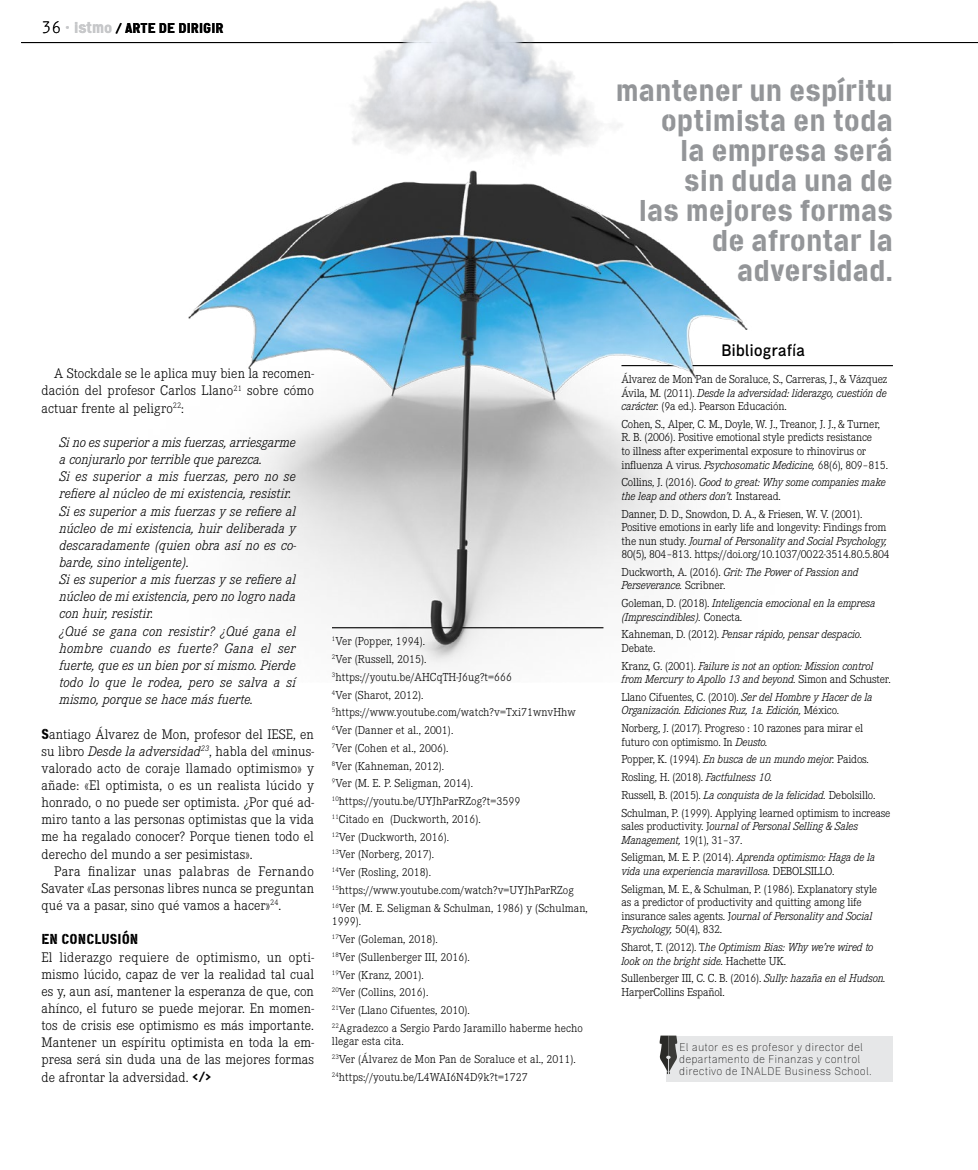
<style>
.page{position:relative;width:978px;height:1170px;background:#fff}
.page>*{position:absolute;margin:0;border:0;box-sizing:border-box;transform-origin:0 0}
.t1{font:30px/30px "Cargo";color:#939598;text-align:right}
.t2{font:500 16.5px "Zimmer";letter-spacing:-.01em;color:#000}
.t3{font:300 14.4px/17.1px "Corporate E";letter-spacing:.005em;color:#000;text-align:justify}
.t4{font:italic 300 14.4px/17.1px "Corporate E";letter-spacing:.005em;color:#000}
.t5{font:14.4px "Cargo";letter-spacing:.005em;color:#000}
.t6{font:14.25px "Cargo";letter-spacing:.005em;color:#000}
.t7{font:300 12px/13.5px "Corporate E";letter-spacing:-.015em;color:#000}
.t8{font:italic 300 12px/13.5px "Corporate E";letter-spacing:-.015em;color:#000}
.t9{font:300 12px/17.7px "Corporate E";letter-spacing:.005em;color:#000}
.t10{font:100 11.25px/12px "Zimmer";letter-spacing:.01em;color:#000}
.s1{font-family:"Numbers Revenue";font-size:16.5px}
.s2{font-family:"Zimmer";font-weight:500;font-size:15.75px;color:#c7c8ca}
.s3{font-size:15.75px;color:#c7c8ca}
.s4{font-size:15px;color:#c7c8ca}
.s5{font-size:13.5px}
.s6{font-family:"Cargo";font-weight:400}
.s7{font-style:italic}
.s8{font-style:normal}
</style>
<div class="page">
<hr style="left:21px;top:42px;width:957px;height:1px;background:#000">
<div style="left:666px;top:1035px;width:227px;height:46px;background:#e6e7e8"></div>
<svg style="left:659px;top:1035px;width:19px;height:39px"></svg>
<hr style="left:621px;top:365px;width:272px;height:1px;background:#000">
<img style="left:142px;top:43px;width:651px;height:622px">
<img style="left:265px;top:0;width:406px;height:289px">
<p class="t6" style="left:41px;top:19px;width:184px"><span class="s1">36</span> <span class="s2">•</span> <span class="s3">istm</span><span class="s4">o</span> <span class="s5">/</span> ARTE DE DIRIGIR</p>
<p class="t3" style="left:41px;top:364px;width:274px;text-indent:13px">A Stockdale se le aplica muy bien la recomen&shy;dación del profesor Carlos Llano<sup>21</sup> sobre cómo actuar frente al peligro<sup>22</sup>:</p>
<p class="t4" style="left:59px;top:432px;width:238px">Si no es superior a mis fuerzas, arriesgarme a conjurarlo por terrible que parezca.<br>Si es superior a mis fuerzas, pero no se refiere al núcleo de mi existencia, resistir.<br>Si es superior a mis fuerzas y se refiere al núcleo de mi existencia, huir deliberada y descaradamente (quien obra así no es co&shy;barde, sino inteligente).<br>Si es superior a mis fuerzas y se refiere al núcleo de mi existencia, pero no logro nada con huir, resistir.<br>¿Qué se gana con resistir? ¿Qué gana el hombre cuando es fuerte? Gana el ser fuerte, que es un bien por sí mismo. Pierde todo lo que le rodea, pero se salva a sí mismo, porque se hace más fuerte.</p>
<p class="t3" style="left:41px;top:724px;width:274px"><span class="s6">S</span>antiago Álvarez de Mon, profesor del IESE, en su libro <span class="s7">Desde la adversidad</span><sup>23</sup>, habla del «minus&shy;valorado acto de coraje llamado optimismo» y añade: «El optimista, o es un realista lúcido y honrado, o no puede ser optimista. ¿Por qué ad&shy;miro tanto a las personas optimistas que la vida me ha regalado conocer? Porque tienen todo el derecho del mundo a ser pesimistas».</p>
<p class="t3" style="left:41px;top:861px;width:274px;text-indent:13px">Para finalizar unas palabras de Fernando Savater «Las personas libres nunca se preguntan qué va a pasar, sino qué vamos a hacer»<sup>24</sup>.</p>
<p class="t5" style="left:41px;top:929px;width:98px">EN CONCLUSIÓN</p>
<p class="t3" style="left:41px;top:947px;width:274px">El liderazgo requiere de optimismo, un opti&shy;mismo lúcido, capaz de ver la realidad tal cual es y, aun así, mantener la esperanza de que, con ahínco, el futuro se puede mejorar. En momen&shy;tos de crisis ese optimismo es más importante.<br>Mantener un espíritu optimista en toda la em&shy;presa será sin duda una de las mejores formas de afrontar la adversidad. <span class="s6">&lt;⁄&gt;</span></p>
<p class="t9" style="left:332px;top:632px;width:257px"><sup>1</sup>Ver (Popper, 1994).<br><sup>2</sup>Ver (Russell, 2015).<br><sup>3</sup>https://youtu.be/AHCqTH-J6ug?t=666<br><sup>4</sup>Ver (Sharot, 2012).<br><sup>5</sup>https://www.youtube.com/watch?v=Txi71wnvHhw<br><sup>6</sup>Ver (Danner et al., 2001).<br><sup>7</sup>Ver (Cohen et al., 2006).<br><sup>8</sup>Ver (Kahneman, 2012).<br><sup>9</sup>Ver (M. E. P. Seligman, 2014).<br><sup>10</sup>https://youtu.be/UYJhParRZog?t=3599<br><sup>11</sup>Citado en (Duckworth, 2016).<br><sup>12</sup>Ver (Duckworth, 2016).<br><sup>13</sup>Ver (Norberg, 2017).<br><sup>14</sup>Ver (Rosling, 2018).<br><sup>15</sup>https://www.youtube.com/watch?v=UYJhParRZog<br><sup>16</sup>Ver (M. E. Seligman &amp; Schulman, 1986) y (Schulman,</p>
<p class="t9" style="left:332px;top:911px;width:252px">1999).<br><sup>17</sup>Ver (Goleman, 2018).<br><sup>18</sup>Ver (Sullenberger III, 2016).<br><sup>19</sup>Ver (Kranz, 2001).<br><sup>20</sup>Ver (Collins, 2016).<br><sup>21</sup>Ver (Llano Cifuentes, 2010).<br><sup>22</sup>Agradezco a Sergio Pardo Jaramillo haberme hecho</p>
<p class="t9" style="left:332px;top:1031px;width:245px">llegar esta cita.<br><sup>23</sup>Ver (Álvarez de Mon Pan de Soraluce et al., 2011).<br><sup>24</sup>https://youtu.be/L4WAI6N4D9k?t=1727</p>
<h1 class="t1" style="left:616px;top:75px;width:279px">mantener un espíritu optimista en toda<br>la empresa será<br>sin duda una de<br>las mejores formas de afrontar la adversidad.</h1>
<h2 class="t2" style="left:721px;top:340px;width:86px">Bibliografía</h2>
<p class="t7" style="left:621px;top:372px;width:267px;text-align:justify">Álvarez de Mon Pan de Soraluce, S., Carreras, J., &amp; Vázquez Ávila, M. (2011). <span class="s7">Desde la adversidad: liderazgo, cuestión de carácter.</span> (9a ed.). Pearson Educación.</p>
<p class="t7" style="left:621px;top:417px;width:268px">Cohen, S., Alper, C. M., Doyle, W. J., Treanor, J. J., &amp; Turner, R. B. (2006). Positive emotional style predicts resistance<br>to illness after experimental exposure to rhinovirus or influenza A virus. <span class="s7">Psychosomatic Medicine,</span> 68(6), 809–815.</p>
<p class="t8" style="left:621px;top:474px;width:266px"><span class="s8">Collins, J. (2016).</span> Good to great: Why some companies make the leap and others don’t. <span class="s8">Instaread.</span></p>
<p class="t7" style="left:621px;top:506px;width:270px">Danner, D. D., Snowdon, D. A., &amp; Friesen, W. V. (2001).<br>Positive emotions in early life and longevity: Findings from the nun study. <span class="s7">Journal of Personality and Social Psychology, </span>80(5), 804–813. https://doi.org/10.1037/0022-3514.80.5.804</p>
<p class="t8" style="left:621px;top:564px;width:239px"><span class="s8">Duckworth, A. (2016).</span> Grit: The Power of Passion and<br>Perseverance. <span class="s8">Scribner.</span></p>
<p class="t8" style="left:621px;top:595px;width:256px"><span class="s8">Goleman, D. (2018).</span> Inteligencia emocional en la empresa (Imprescindibles). <span class="s8">Conecta.</span></p>
<p class="t8" style="left:621px;top:626px;width:242px"><span class="s8">Kahneman, D. (2012).</span> Pensar rápido, pensar despacio.<br><span class="s8">Debate.</span></p>
<p class="t8" style="left:621px;top:658px;width:271px"><span class="s8">Kranz, G. (2001).</span> Failure is not an option: Mission control from Mercury to Apollo 13 and beyond. <span class="s8">Simon and Schuster.</span></p>
<p class="t8" style="left:621px;top:689px;width:253px"><span class="s8">Llano Cifuentes, C. (2010).</span> Ser del Hombre y Hacer de la<br>Organización. Ediciones Ruz, 1a. Edición, <span class="s8">México.</span></p>
<p class="t7" style="left:621px;top:721px;width:243px">Norberg, J. (2017). Progreso : 10 razones para mirar el futuro con optimismo. In <span class="s7">Deusto.</span></p>
<p class="t7" style="left:621px;top:750px;width:271px;line-height:17.7px">Popper, K. (1994). <span class="s7">En busca de un mundo mejor.</span> Paidos.<br>Rosling, H. (2018). <span class="s7">Factfulness 10.<br></span>Russell, B. (2015). <span class="s7">La conquista de la felicidad.</span> Debolsillo.<br>Schulman, P. (1999). Applying learned optimism to increase</p>
<p class="t8" style="left:621px;top:818px;width:238px"><span class="s8">sales productivity. J</span>ournal of Personal Selling &amp; Sales<br>Management, <span class="s8">19(1), 31–37.</span></p>
<p class="t8" style="left:621px;top:849px;width:255px"><span class="s8">Seligman, M. E. P. (2014).</span> Aprenda optimismo: Haga de la vida una experiencia maravillosa. <span class="s8">DEBOLSILLO.</span></p>
<p class="t7" style="left:621px;top:881px;width:257px">Seligman, M. E., &amp; Schulman, P. (1986). Explanatory style as a predictor of productivity and quitting among life insurance sales agents. J<span class="s7">ournal of Personality and Social Psychology,</span> 50(4), 832.</p>
<p class="t8" style="left:621px;top:939px;width:254px"><span class="s8">Sharot, T. (2012). T</span>he Optimism Bias: Why we’re wired to look on the bright side. <span class="s8">Hachette UK.</span></p>
<p class="t7" style="left:621px;top:971px;width:266px">Sullenberger III, C. C. B. (2016). <span class="s7">Sully: hazaña en el Hudson.<br></span>HarperCollins Español.</p>
<p class="t10" style="left:679px;top:1040px;width:194px">El autor es es profesor y director del departamento de Finanzas y control directivo de INALDE Business School.</p>
</div>
